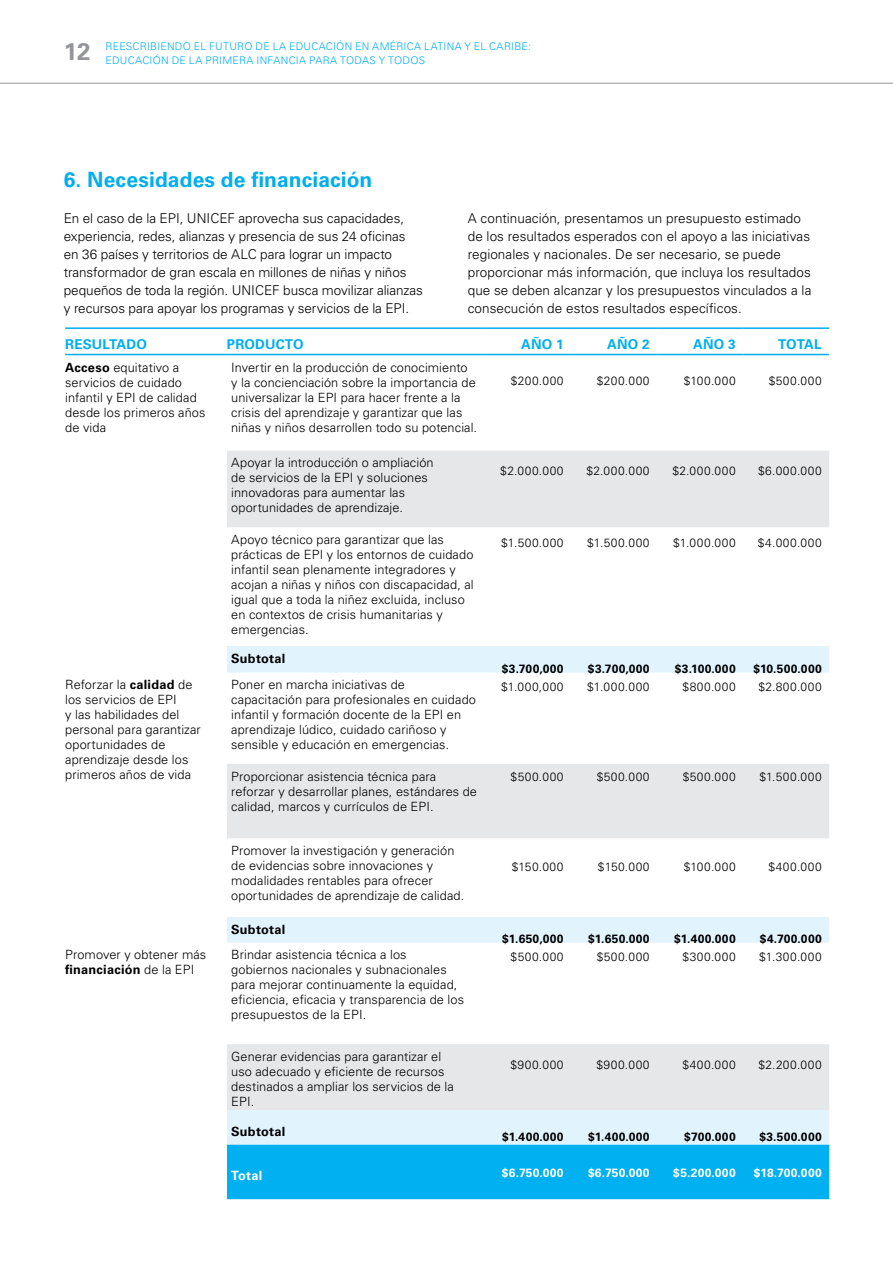
<style>
.page{position:relative;width:893px;height:1263px;background:#fff}
.page>*{position:absolute;margin:0;border:0;box-sizing:border-box;transform-origin:0 0}
.t1{font:700 24px "Univers LT Std";color:#939598}
.t2{font:700 21px "Univers LT Std";letter-spacing:.005em;color:#00aeef}
.t3{font:300 13.5px/18px "Univers LT Std";color:#000}
.t4{font:700 13.5px "Univers LT Std";letter-spacing:.01em;color:#00aeef}
.Text_table{font:300 12.75px/15px "Univers LT Std";letter-spacing:.005em;color:#000}
.Text_table-2{font:700 12.75px "Univers LT Std";letter-spacing:.02em;color:#000}
.Text_table-3{font:700 12.75px "Univers LT Std";letter-spacing:.02em;color:#fff}
.t5{font:300 12px "Univers LT Std";letter-spacing:.05em;color:#000}
.t6{font:700 12px "Univers LT Std";letter-spacing:.03em;color:#000}
.t7{font:700 12px "Univers LT Std";letter-spacing:.03em;color:#fff}
.t8{font:300 10.5px/13.5px "Univers LT Std";letter-spacing:.025em;color:#00aeef}
.s1{font-weight:700}
</style>
<div class="page">
<hr style="left:0;top:83px;width:893px;height:1px;background:#939598">
<svg style="left:65px;top:353px;width:764px;height:1px"></svg>
<div style="left:227px;top:451px;width:602px;height:76px;background:#e6e7e8"></div>
<svg style="left:227px;top:646px;width:602px;height:499px"></svg>
<div style="left:227px;top:1145px;width:602px;height:54px;background:#00b0f0"></div>
<hr style="left:65px;top:327px;width:162px;height:2px;background:#00aeef">
<hr style="left:227px;top:327px;width:258px;height:2px;background:#00aeef">
<hr style="left:485px;top:327px;width:86px;height:2px;background:#00aeef">
<hr style="left:571px;top:327px;width:86px;height:2px;background:#00aeef">
<hr style="left:657px;top:327px;width:86px;height:2px;background:#00aeef">
<hr style="left:743px;top:327px;width:86px;height:2px;background:#00aeef">
<hr style="left:65px;top:354px;width:162px;height:1px;background:#00aeef">
<hr style="left:227px;top:354px;width:258px;height:1px;background:#00aeef">
<hr style="left:485px;top:354px;width:86px;height:1px;background:#00aeef">
<hr style="left:571px;top:354px;width:86px;height:1px;background:#00aeef">
<hr style="left:657px;top:354px;width:86px;height:1px;background:#00aeef">
<hr style="left:743px;top:354px;width:86px;height:1px;background:#00aeef">
<h1 class="t1" style="left:64px;top:37px;width:28px">12</h1>
<p class="t8" style="left:106px;top:40px;width:427px">REESCRIBIENDO EL FUTURO DE LA EDUCACIÓN EN AMÉRICA LATINA Y EL CARIBE:<br>EDUCACIÓN DE LA PRIMERA INFANCIA PARA TODAS Y TODOS</p>
<h1 class="t2" style="left:64px;top:167px;width:310px">6. Necesidades de financiación</h1>
<p class="t3" style="left:64px;top:209px;width:361px">En el caso de la EPI, UNICEF aprovecha sus capacidades, experiencia, redes, alianzas y presencia de sus 24 oficinas en 36 países y territorios de ALC para lograr un impacto transformador de gran escala en millones de niñas y niños pequeños de toda la región. UNICEF busca movilizar alianzas y recursos para apoyar los programas y servicios de la EPI.</p>
<p class="t3" style="left:468px;top:209px;width:345px">A continuación, presentamos un presupuesto estimado de los resultados esperados con el apoyo a las iniciativas regionales y nacionales. De ser necesario, se puede proporcionar más información, que incluya los resultados que se deben alcanzar y los presupuestos vinculados a la consecución de estos resultados específicos.</p>
<p class="t4" style="left:65px;top:336px;width:83px">RESULTADO</p>
<p class="t4" style="left:227px;top:336px;width:78px">PRODUCTO</p>
<p class="t4" style="left:521px;top:336px;width:44px">AÑO 1</p>
<p class="t4" style="left:607px;top:336px;width:44px">AÑO 2</p>
<p class="t4" style="left:693px;top:336px;width:44px">AÑO 3</p>
<p class="t4" style="left:778px;top:336px;width:45px">TOTAL</p>
<p class="Text_table" style="left:65px;top:360px;width:142px"><span class="s1">Acceso</span> equitativo a servicios de cuidado infantil y EPI de calidad desde los primeros años de vida</p>
<p class="Text_table" style="left:231px;top:360px;width:247px">Invertir en la producción de conocimiento y la concienciación sobre la importancia de universalizar la EPI para hacer frente a la crisis del aprendizaje y garantizar que las niñas y niños desarrollen todo su potencial.</p>
<p class="t5" style="left:511px;top:373px;width:54px">$200.000</p>
<p class="t5" style="left:597px;top:373px;width:54px">$200.000</p>
<p class="t5" style="left:684px;top:373px;width:53px">$100.000</p>
<p class="t5" style="left:769px;top:373px;width:54px">$500.000</p>
<p class="Text_table" style="left:231px;top:455px;width:204px">Apoyar la introducción o ampliación de servicios de la EPI y soluciones innovadoras para aumentar las oportunidades de aprendizaje.</p>
<p class="t5" style="left:500px;top:463px;width:65px">$2.000.000</p>
<p class="t5" style="left:586px;top:463px;width:65px">$2.000.000</p>
<p class="t5" style="left:672px;top:463px;width:65px">$2.000.000</p>
<p class="t5" style="left:758px;top:463px;width:65px">$6.000.000</p>
<p class="Text_table" style="left:231px;top:532px;width:244px">Apoyo técnico para garantizar que las prácticas de EPI y los entornos de cuidado infantil sean plenamente integradores y acojan a niñas y niños con discapacidad, al igual que a toda la niñez excluida, incluso en contextos de crisis humanitarias y emergencias.</p>
<p class="t5" style="left:501px;top:535px;width:64px">$1.500.000</p>
<p class="t5" style="left:587px;top:535px;width:64px">$1.500.000</p>
<p class="t5" style="left:673px;top:535px;width:64px">$1.000.000</p>
<p class="t5" style="left:758px;top:535px;width:65px">$4.000.000</p>
<p class="Text_table-2" style="left:231px;top:651px;width:56px">Subtotal</p>
<p class="t6" style="left:502px;top:661px;width:63px">$3.700,000</p>
<p class="t6" style="left:588px;top:661px;width:63px">$3.700,000</p>
<p class="t6" style="left:675px;top:661px;width:62px">$3.100.000</p>
<p class="t6" style="left:753px;top:661px;width:70px">$10.500.000</p>
<p class="Text_table" style="left:65px;top:677px;width:137px">Reforzar la <span class="s1">calidad</span> de los servicios de EPI<br>y las habilidades del personal para garantizar oportunidades de aprendizaje desde los primeros años de vida</p>
<p class="Text_table" style="left:231px;top:677px;width:246px">Poner en marcha iniciativas de capacitación para profesionales en cuidado infantil y formación docente de la EPI en aprendizaje lúdico, cuidado cariñoso y sensible y educación en emergencias.</p>
<p class="t5" style="left:501px;top:679px;width:64px">$1.000,000</p>
<p class="t5" style="left:587px;top:679px;width:64px">$1.000.000</p>
<p class="t5" style="left:682px;top:679px;width:55px">$800.000</p>
<p class="t5" style="left:758px;top:679px;width:65px">$2.800.000</p>
<p class="Text_table" style="left:231px;top:768px;width:247px">Proporcionar asistencia técnica para reforzar y desarrollar planes, estándares de calidad, marcos y currículos de EPI.</p>
<p class="t5" style="left:511px;top:769px;width:54px">$500.000</p>
<p class="t5" style="left:597px;top:769px;width:54px">$500.000</p>
<p class="t5" style="left:683px;top:769px;width:54px">$500.000</p>
<p class="t5" style="left:759px;top:769px;width:64px">$1.500.000</p>
<p class="Text_table" style="left:231px;top:843px;width:235px">Promover la investigación y generación de evidencias sobre innovaciones y modalidades rentables para ofrecer oportunidades de aprendizaje de calidad.</p>
<p class="t5" style="left:512px;top:859px;width:53px">$150.000</p>
<p class="t5" style="left:598px;top:859px;width:53px">$150.000</p>
<p class="t5" style="left:684px;top:859px;width:53px">$100.000</p>
<p class="t5" style="left:768px;top:859px;width:55px">$400.000</p>
<p class="Text_table-2" style="left:231px;top:922px;width:56px">Subtotal</p>
<p class="t6" style="left:502px;top:931px;width:63px">$1.650,000</p>
<p class="t6" style="left:588px;top:931px;width:63px">$1.650.000</p>
<p class="t6" style="left:674px;top:931px;width:63px">$1.400.000</p>
<p class="t6" style="left:760px;top:931px;width:63px">$4.700.000</p>
<p class="Text_table" style="left:65px;top:947px;width:143px">Promover y obtener más <span class="s1">financiación</span> de la EPI</p>
<p class="Text_table" style="left:231px;top:947px;width:234px">Brindar asistencia técnica a los gobiernos nacionales y subnacionales para mejorar continuamente la equidad, eficiencia, eficacia y transparencia de los presupuestos de la EPI.</p>
<p class="t5" style="left:511px;top:949px;width:54px">$500.000</p>
<p class="t5" style="left:597px;top:949px;width:54px">$500.000</p>
<p class="t5" style="left:682px;top:949px;width:55px">$300.000</p>
<p class="t5" style="left:759px;top:949px;width:64px">$1.300.000</p>
<p class="Text_table" style="left:231px;top:1049px;width:224px">Generar evidencias para garantizar el uso adecuado y eficiente de recursos destinados a ampliar los servicios de la<br>EPI.</p>
<p class="t5" style="left:510px;top:1057px;width:55px">$900.000</p>
<p class="t5" style="left:596px;top:1057px;width:55px">$900.000</p>
<p class="t5" style="left:682px;top:1057px;width:55px">$400.000</p>
<p class="t5" style="left:759px;top:1057px;width:65px">$2.200.000</p>
<p class="Text_table-2" style="left:231px;top:1124px;width:56px">Subtotal</p>
<p class="t6" style="left:502px;top:1129px;width:63px">$1.400.000</p>
<p class="t6" style="left:588px;top:1129px;width:63px">$1.400.000</p>
<p class="t6" style="left:684px;top:1129px;width:53px">$700.000</p>
<p class="t6" style="left:759px;top:1129px;width:64px">$3.500.000</p>
<p class="Text_table-3" style="left:231px;top:1168px;width:33px">Total</p>
<p class="t7" style="left:502px;top:1165px;width:63px">$6.750.000</p>
<p class="t7" style="left:588px;top:1165px;width:63px">$6.750.000</p>
<p class="t7" style="left:673px;top:1165px;width:64px">$5.200.000</p>
<p class="t7" style="left:754px;top:1165px;width:69px">$18.700.000</p>
</div>
